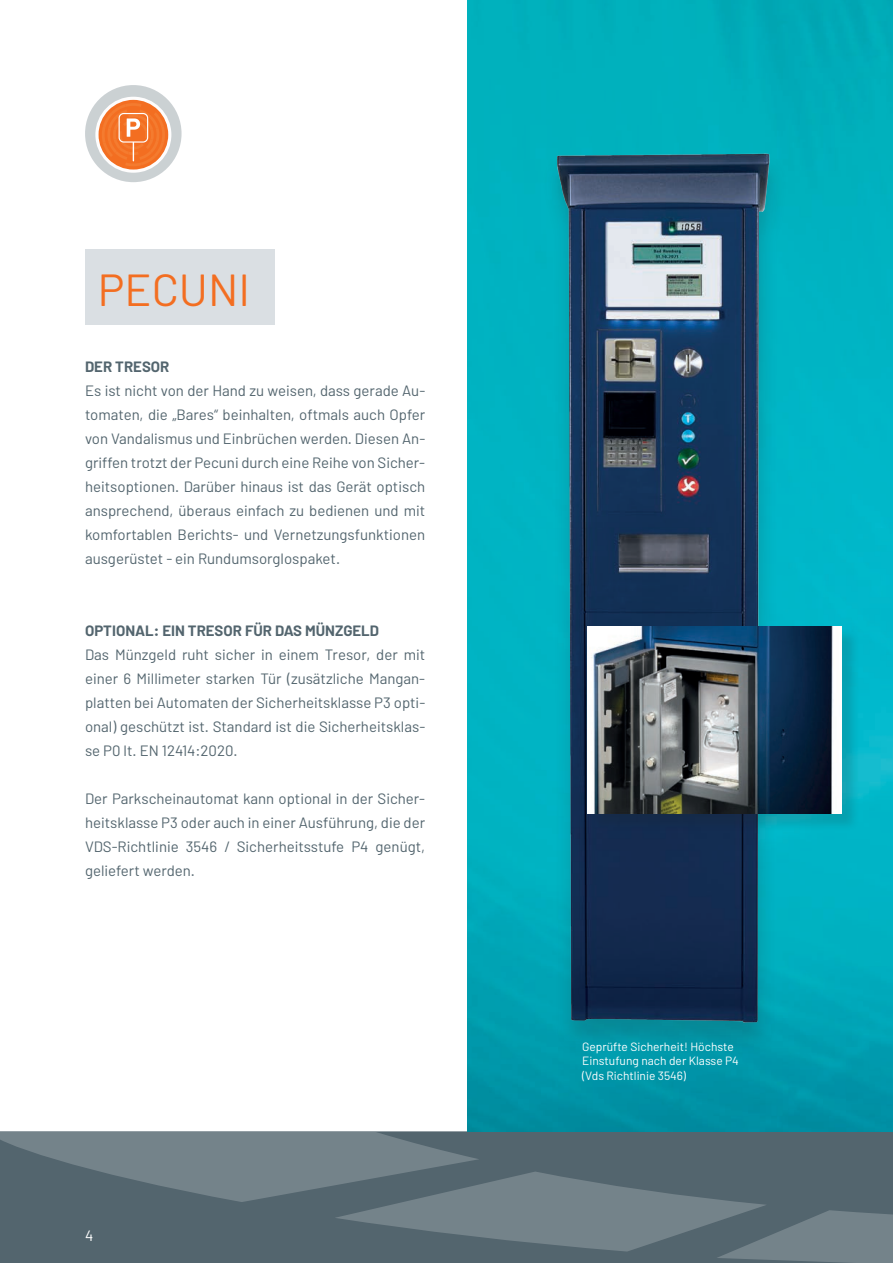
<style>
.page{position:relative;width:893px;height:1263px;background:#fff}
.page>*{position:absolute;margin:0;border:0;box-sizing:border-box;transform-origin:0 0}
.t1{font:45px "Barlow";color:#f36e21}
.t2{font:15px/24px "Barlow";color:#53656e;text-align:justify}
.t3{font:700 15px "Barlow";color:#53656e}
.t4{font:15px "Barlow";color:#fff}
.t5{font:12px/14.4px "Barlow";color:#fff}
</style>
<div class="page">
<div style="left:85px;top:85px;width:97px;height:97px;background:#cbd1d3;border-radius:50%"></div>
<svg style="left:95px;top:97px;width:76px;height:76px"></svg>
<svg style="left:0;top:1132px;width:893px;height:131px;background:#5f7078"></svg>
<img style="left:468px;top:0;width:425px;height:1132px">
<div style="left:540px;top:153px;width:249px;height:905px;background:#231f20;opacity:.2"></div>
<img style="left:493px;top:114px;width:334px;height:915px">
<div style="left:590px;top:628px;width:271px;height:204px;background:#231f20;opacity:.15"></div>
<img style="left:587px;top:626px;width:255px;height:187px">
<div style="left:85px;top:249px;width:189px;height:75px;background:#dadfe3"></div>
<h1 class="t1" style="left:98px;top:262px;width:154px">PECUNI</h1>
<p class="t3" style="left:85px;top:357px;width:86px">DER TRESOR</p>
<p class="t2" style="left:85px;top:378px;width:342px">Es ist nicht von der Hand zu weisen, dass gerade Au&shy;tomaten, die „Bares“ beinhalten, oftmals auch Opfer von Vandalismus und Einbrüchen werden. Diesen An&shy;griffen trotzt der Pecuni durch eine Reihe von Sicher&shy;heitsoptionen. Darüber hinaus ist das Gerät optisch ansprechend, überaus einfach zu bedienen und mit komfortablen Berichts- und Vernetzungsfunktionen ausgerüstet - ein Rundumsorglospaket.</p>
<p class="t3" style="left:85px;top:621px;width:296px">OPTIONAL: EIN TRESOR FÜR DAS MÜNZGELD</p>
<p class="t2" style="left:85px;top:642px;width:342px">Das Münzgeld ruht sicher in einem Tresor, der mit einer 6 Millimeter starken Tür (zusätzliche Mangan&shy;platten bei Automaten der Sicherheitsklasse P3 opti&shy;onal) geschützt ist. Standard ist die Sicherheitsklas&shy;se P0 lt. EN 12414:2020.</p>
<p class="t2" style="left:85px;top:786px;width:342px">Der Parkscheinautomat kann optional in der Sicher&shy;heitsklasse P3 oder auch in einer Ausführung, die der VDS-Richtlinie 3546 / Sicherheitsstufe P4 genügt, geliefert werden.</p>
<p class="t4" style="left:85px;top:1226px;width:10px">4</p>
<p class="t5" style="left:582px;top:1039px;width:158px">Geprüfte Sicherheit! Höchste<br>Einstufung nach der Klasse P4 (Vds Richtlinie 3546)</p>
</div>
